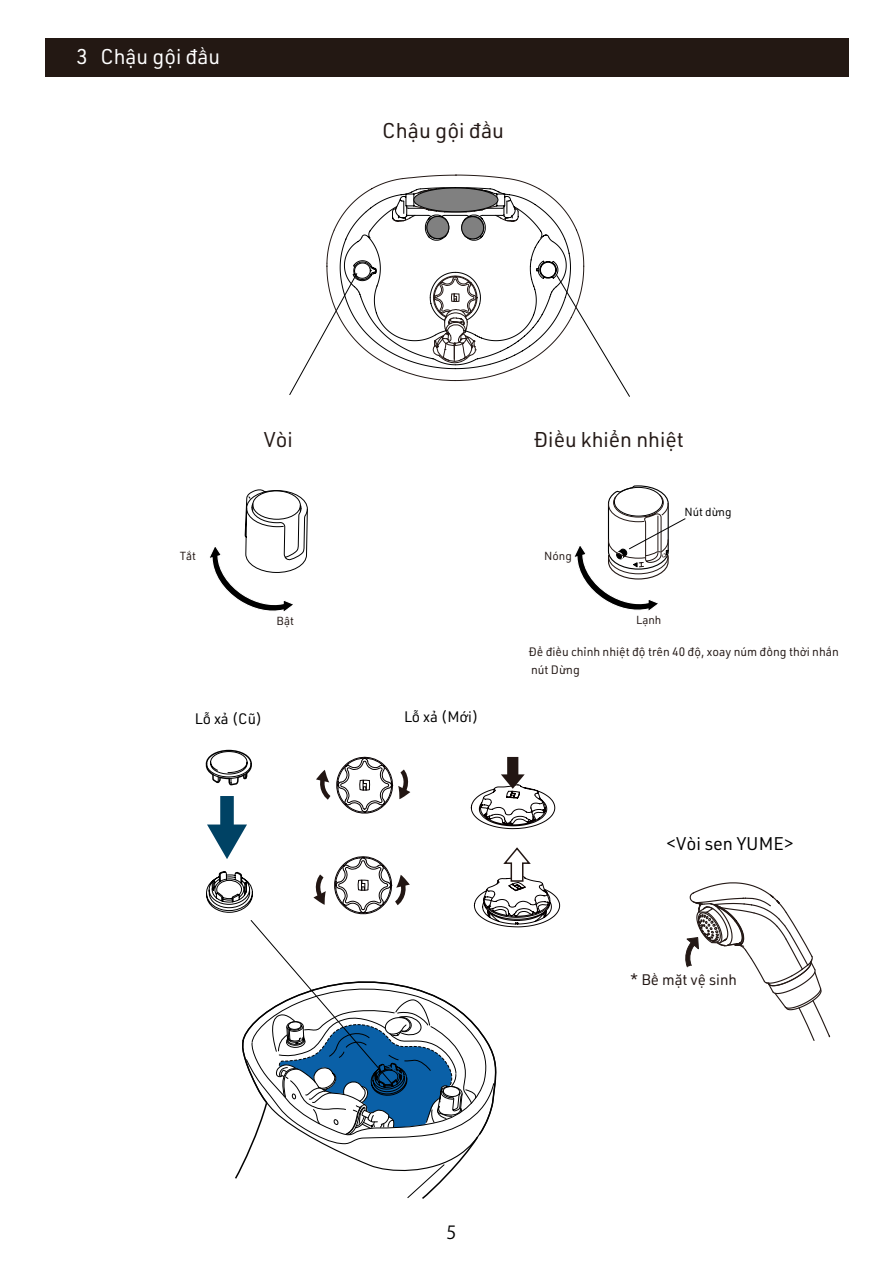
<style>
.page{position:relative;width:893px;height:1263px;background:#fff}
.page>*{position:absolute;margin:0;border:0;box-sizing:border-box;transform-origin:0 0}
.t1{font:21px "URWDIN";color:#231815}
.t2{font:21px "URWDIN";color:#fff}
.t3{font:18px "URWDIN";color:#000}
.t4{font:18px "Koz Go Pr 6 N";color:#000}
.t5{font:15px "URWDIN";color:#231815}
.t6{font:14.85px "URWDIN";color:#000}
.t7{font:12px/18px "URWDIN";color:#231815}
.t8{font:11.55px "URWDIN";color:#231815}
.t9{font:11.55px "URWDIN";color:#000}
</style>
<div class="page">
<div style="left:45px;top:38px;width:803px;height:39px;background:#231813"></div>
<svg style="left:574px;top:485px;width:112px;height:126px"></svg>
<svg style="left:210px;top:489px;width:98px;height:122px"></svg>
<svg style="left:402px;top:175px;width:55px;height:4px"></svg>
<svg style="left:289px;top:187px;width:341px;height:210px"></svg>
<svg style="left:205px;top:749px;width:355px;height:450px"></svg>
<svg style="left:685px;top:882px;width:146px;height:159px"></svg>
<h1 class="t2" style="left:77px;top:43px;width:145px">3 Chậu gội đầu</h1>
<h1 class="t1" style="left:382px;top:117px;width:123px">Chậu gội đầu</h1>
<p class="t8" style="left:180px;top:549px;width:18px">Tắt</p>
<h1 class="t1" style="left:264px;top:425px;width:30px">Vòi</h1>
<h1 class="t1" style="left:534px;top:425px;width:151px">Điều khiển nhiệt</h1>
<p class="t8" style="left:544px;top:548px;width:29px">Nóng</p>
<p class="t8" style="left:277px;top:613px;width:19px">Bật</p>
<p class="t8" style="left:636px;top:612px;width:27px">Lạnh</p>
<p class="t9" style="left:684px;top:505px;width:49px">Nút dừng</p>
<p class="t7" style="left:529px;top:643px;width:312px">Để điều chỉnh nhiệt độ trên 40 độ, xoay núm đồng thời nhấn nút Dừng</p>
<p class="t6" style="left:195px;top:709px;width:69px">Lỗ xả (Cũ)</p>
<p class="t6" style="left:404px;top:707px;width:76px">Lỗ xả (Mới)</p>
<h2 class="t4" style="left:446px;top:1222px;width:11px">5</h2>
<h2 class="t3" style="left:666px;top:831px;width:129px">&lt;Vòi sen YUME&gt;</h2>
<p class="t5" style="left:630px;top:969px;width:108px">* Bề mặt vệ sinh</p>
</div>
